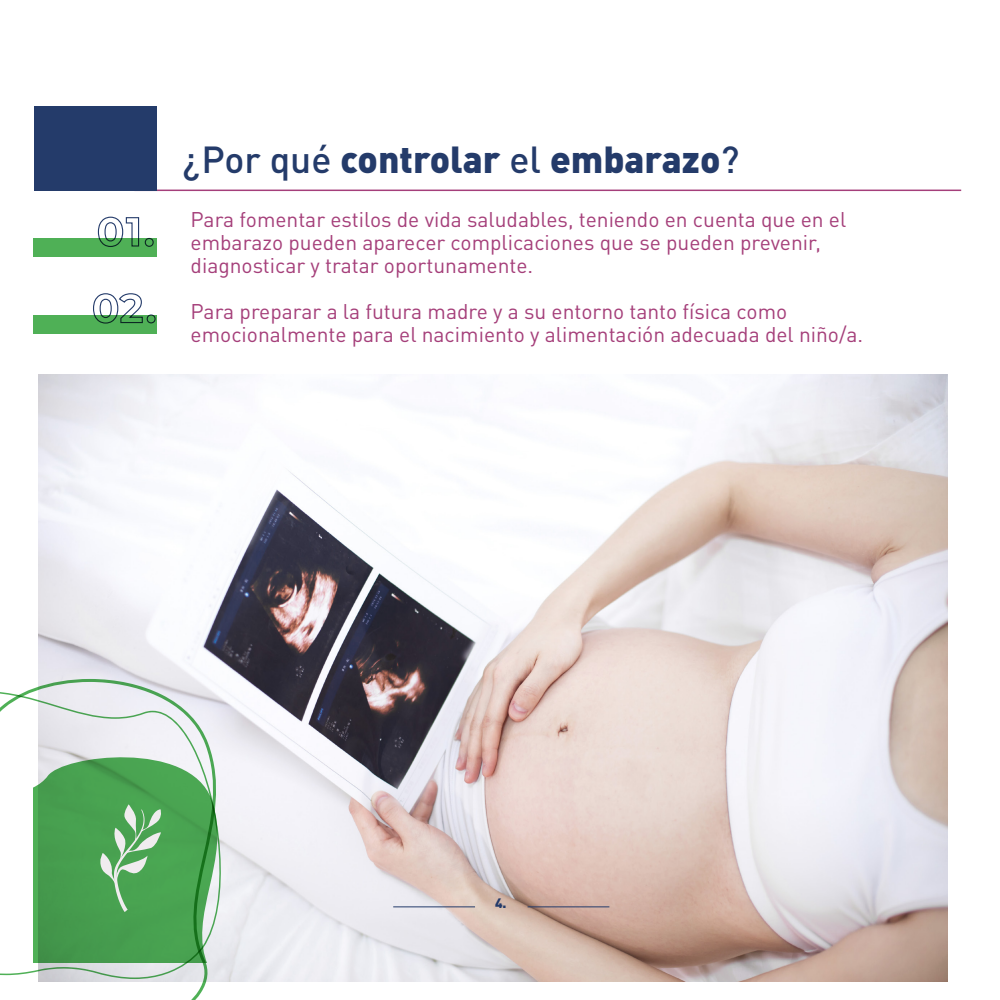
<style>
.page{position:relative;width:1000px;height:1000px;background:#fff}
.page>*{position:absolute;margin:0;border:0;box-sizing:border-box;transform-origin:0 0}
.t1{font:900 37.2px "DIN Pro";color:#243b6a}
.t2{font:21px/23.1px "DIN Pro";color:#a53f7a}
.t3{font:900 13.5px "DIN Pro";color:#243b6a}
.s1{font-weight:500}
</style>
<div class="page">
<img style="left:38px;top:374px;width:909px;height:607px">
<svg style="left:27px;top:678px;width:189px;height:321px"></svg>
<svg style="left:0;top:691px;width:221px;height:287px"></svg>
<svg style="left:33px;top:757px;width:184px;height:205px;background:#59a861"></svg>
<hr style="left:134px;top:189px;width:826px;height:2px;background:#a53f7a">
<div style="left:34px;top:106px;width:122px;height:85px;background:#243b6a"></div>
<svg style="left:97px;top:216px;width:57px;height:23px"></svg>
<div style="left:34px;top:239px;width:123px;height:18px;background:#4fb056"></div>
<svg style="left:93px;top:293px;width:60px;height:22px"></svg>
<div style="left:34px;top:315px;width:123px;height:18px;background:#4fb056"></div>
<hr style="left:393px;top:906px;width:82px;height:1px;background:#243b6a">
<hr style="left:527px;top:906px;width:82px;height:1px;background:#243b6a">
<h1 class="t1" style="left:182px;top:127px;width:558px"><span class="s1">¿Por qué</span> controlar <span class="s1">el</span> embarazo<span class="s1">?</span></h1>
<p class="t2" style="left:190px;top:205px;width:657px">Para fomentar estilos de vida saludables, teniendo en cuenta que en el embarazo pueden aparecer complicaciones que se pueden prevenir, diagnosticar y tratar oportunamente.</p>
<p class="t2" style="left:190px;top:298px;width:674px">Para preparar a la futura madre y a su entorno tanto física como emocionalmente para el nacimiento y alimentación adecuada del niño/a.</p>
<p class="t3" style="left:495px;top:891px;width:13px">4.</p>
</div>
